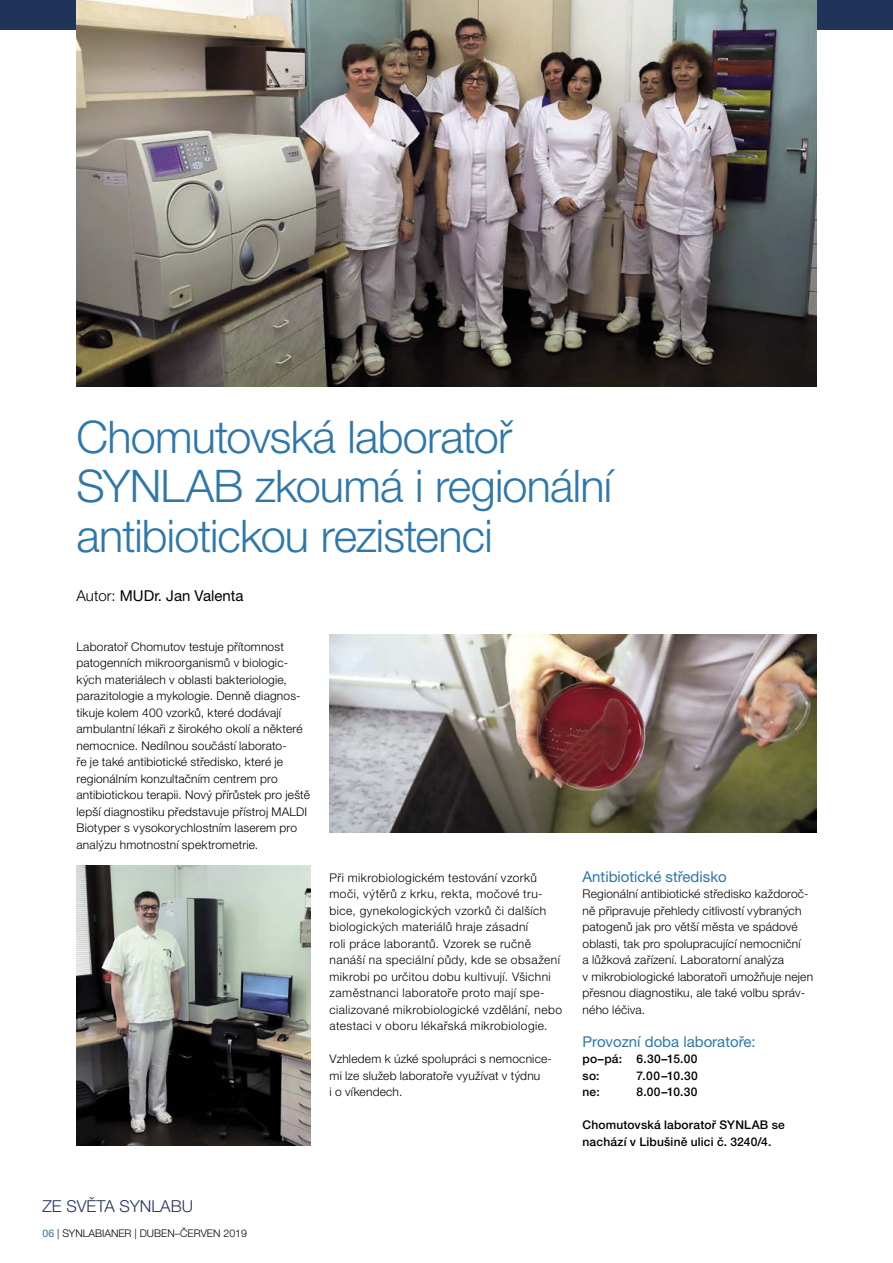
<style>
.page{position:relative;width:893px;height:1263px;background:#fff}
.page>*{position:absolute;margin:0;border:0;box-sizing:border-box;transform-origin:0 0}
.t1{font:300 45px/49.5px "Helvetica Neue CE";letter-spacing:-.02em;color:#2e77aa}
.t2{font:300 16.5px "Helvetica Neue CE";color:#20345a}
.t3{font:15px "Helvetica Neue CE";color:#2e77aa}
.t4{font:15px "Helvetica Neue CE";color:#000}
.t5{font:300 12px/16.5px "Helvetica Neue CE";letter-spacing:.015em;color:#000}
.t6{font:300 12px/16.5px "Helvetica Neue CE";letter-spacing:.035em;color:#000}
.t7{font:500 12px/16.5px "Helvetica Neue CE";letter-spacing:.015em;color:#000}
.t8{font:300 10.5px "Helvetica Neue CE";color:#000}
.s1{font-weight:300}
.s2{font-weight:400;color:#2e77aa}
</style>
<div class="page">
<div style="left:0;top:0;width:893px;height:30px;background:#20345a"></div>
<img style="left:77px;top:0;width:739px;height:387px">
<img style="left:77px;top:865px;width:233px;height:281px">
<img style="left:330px;top:634px;width:486px;height:198px">
<h1 class="t1" style="left:77px;top:416px;width:537px">Chomutovská laboratoř<br>SYNLAB zkoumá i regionální antibiotickou rezistenci</h1>
<p class="t4" style="left:77px;top:587px;width:169px"><span class="s1">Autor:</span> MUDr. Jan Valenta</p>
<p class="t5" style="left:77px;top:639px;width:235px">Laboratoř Chomutov testuje přítomnost patogenních mikroorganismů v biologic&shy;kých materiálech v oblasti bakteriologie, parazitologie a mykologie. Denně diagnos&shy;tikuje kolem 400 vzorků, které dodávají ambulantní lékaři z širokého okolí a některé nemocnice. Nedílnou součástí laborato-<br>ře je také antibiotické středisko, které je regionálním konzultačním centrem pro antibiotickou terapii. Nový přírůstek pro ještě lepší diagnostiku představuje přístroj MALDI Biotyper s vysokorychlostním laserem pro analýzu hmotnostní spektrometrie.</p>
<p class="t6" style="left:330px;top:870px;width:234px">Při mikrobiologickém testování vzorků moči, výtěrů z krku, rekta, močové tru&shy;bice, gynekologických vzorků či dalších biologických materiálů hraje zásadní<br>roli práce laborantů. Vzorek se ručně nanáší na speciální půdy, kde se obsažení mikrobi po určitou dobu kultivují. Všichni zaměstnanci laboratoře proto mají spe&shy;cializované mikrobiologické vzdělání, nebo atestaci v oboru lékařská mikrobiologie.</p>
<p class="t5" style="left:330px;top:1052px;width:224px">Vzhledem k úzké spolupráci s nemocnice&shy;mi lze služeb laboratoře využívat v týdnu<br>i o víkendech.</p>
<h2 class="t2" style="left:43px;top:1196px;width:152px">ZE SVĚTA SYNLABU</h2>
<p class="t8" style="left:43px;top:1227px;width:206px"><span class="s2">06</span> | SYNLABIANER | DUBEN–ČERVEN 2019</p>
<p class="t3" style="left:583px;top:867px;width:146px">Antibiotické středisko</p>
<p class="t5" style="left:583px;top:887px;width:232px">Regionální antibiotické středisko každoroč&shy;ně připravuje přehledy citlivostí vybraných patogenů jak pro větší města ve spádové oblasti, tak pro spolupracující nemocniční<br>a lůžková zařízení. Laboratorní analýza<br>v mikrobiologické laboratoři umožňuje nejen přesnou diagnostiku, ale také volbu správ&shy;ného léčiva.</p>
<p class="t3" style="left:583px;top:1032px;width:175px">Provozní doba laboratoře:</p>
<p class="t7" style="left:583px;top:1052px;width:116px">po–pá: 6.30–15.00 so:</p>
<p class="t7" style="left:637px;top:1068px;width:63px">7.00–10.30</p>
<p class="t7" style="left:583px;top:1085px;width:19px">ne:</p>
<p class="t7" style="left:637px;top:1085px;width:62px">8.00–10.30</p>
<p class="t7" style="left:583px;top:1118px;width:204px">Chomutovská laboratoř SYNLAB se nachází v Libušině ulici č. 3240/4.</p>
</div>
